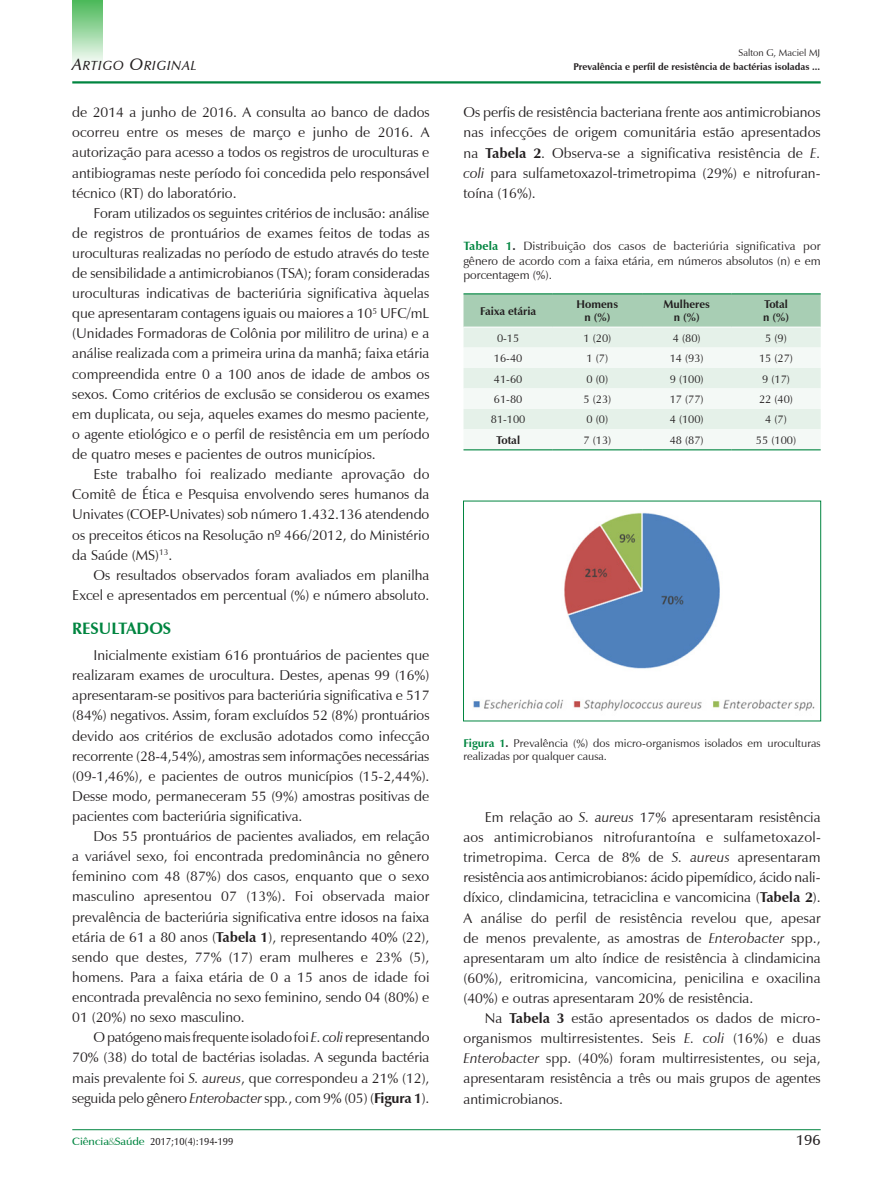
<style>
.page{position:relative;width:893px;height:1191px;background:#fff}
.page>*{position:absolute;margin:0;border:0;box-sizing:border-box;transform-origin:0 0}
.t1{font:700 16.5px "Zapf Humanist 601 BT";color:#008540}
.t2{font:600 15px "Zapf Humanist 601 BT";color:#231f20}
.t3{font:14.25px/20.1px "Zapf Humanist 601 BT";color:#231f20;text-align:justify}
.t4{font:13.2px "Zapf Humanist 601 BT Demi Italic SC800";letter-spacing:.065em;color:#231f20}
.t5{font:12px/14.2px "Zapf Humanist 601 BT";color:#231f20;text-align:justify}
.t6{font:11.25px/12.8px "Zapf Humanist 601 BT";color:#231f20}
.t7{font:700 11.25px/12.8px "Zapf Humanist 601 BT";color:#231f20;text-align:center}
.t8{font:600 10.5px "Zapf Humanist 601 BT";color:#231f20;scale:.9 1}
.t9{font:700 9.75px "Zapf Humanist 601 BT";color:#231f20}
.t10{font:9.75px "Zapf Humanist 601 BT";color:#231f20}
.s1{font-size:16.5px}
.s2{font-weight:700}
.s3{font-style:italic}
.s4{font-weight:700;color:#008540}
.s5{color:#008540}
.s6{color:#71b48c}
</style>
<div class="page">
<hr style="left:72px;top:1129px;width:749px;height:1px;background:#008540">
<hr style="left:72px;top:81px;width:749px;height:2px;background:#008540">
<div style="left:71px;top:9px;width:33px;height:64px;background:#49b857;opacity:.75"></div>
<div style="left:71px;top:0;width:33px;height:35px;background:#49b857;opacity:.75"></div>
<svg style="left:463px;top:294px;width:358px;height:155px"></svg>
<hr style="left:463px;top:293px;width:90px;height:1px;background:#008540">
<hr style="left:553px;top:293px;width:89px;height:1px;background:#008540">
<hr style="left:642px;top:293px;width:89px;height:1px;background:#008540">
<hr style="left:731px;top:293px;width:90px;height:1px;background:#008540">
<hr style="left:463px;top:449px;width:90px;height:1px;background:#008540">
<hr style="left:553px;top:449px;width:89px;height:1px;background:#008540">
<hr style="left:642px;top:449px;width:89px;height:1px;background:#008540">
<hr style="left:731px;top:449px;width:90px;height:1px;background:#008540">
<hr style="left:463px;top:327px;width:90px;height:1px;background:#fff">
<hr style="left:553px;top:327px;width:89px;height:1px;background:#fff">
<hr style="left:642px;top:327px;width:89px;height:1px;background:#fff">
<hr style="left:731px;top:327px;width:90px;height:1px;background:#fff">
<img style="left:473px;top:512px;width:342px;height:199px">
<div style="left:463px;top:500px;width:358px;height:221px;border:1px solid #008540"></div>
<p class="t4" style="left:72px;top:57px;width:126px"><span class="s1">A</span>RTIGO <span class="s1">O</span>RIGINAL</p>
<p class="t3" style="left:72px;top:102px;width:359px">de 2014 a junho de 2016. A consulta ao banco de dados ocorreu entre os meses de março e junho de 2016. A autorização para acesso a todos os registros de uroculturas e antibiogramas neste período foi concedida pelo responsável técnico (RT) do laboratório.</p>
<p class="t3" style="left:72px;top:203px;width:359px;text-indent:21px">Foram utilizados os seguintes critérios de inclusão: análise de registros de prontuários de exames feitos de todas as uroculturas realizadas no período de estudo através do teste de sensibilidade a antimicrobianos (TSA); foram consideradas uroculturas indicativas de bacteriúria significativa àquelas que apresentaram contagens iguais ou maiores a 10<sup>5</sup> UFC/mL (Unidades Formadoras de Colônia por mililitro de urina) e a análise realizada com a primeira urina da manhã; faixa etária compreendida entre 0 a 100 anos de idade de ambos os sexos. Como critérios de exclusão se considerou os exames em duplicata, ou seja, aqueles exames do mesmo paciente, o agente etiológico e o perfil de resistência em um período de quatro meses e pacientes de outros municípios.</p>
<p class="t3" style="left:72px;top:464px;width:359px;text-indent:21px">Este trabalho foi realizado mediante aprovação do Comitê de Ética e Pesquisa envolvendo seres humanos da Univates (COEP-Univates) sob número 1.432.136 atendendo os preceitos éticos na Resolução nº 466/2012, do Ministério da Saúde (MS)<sup>13</sup>.</p>
<p class="t3" style="left:72px;top:564px;width:359px;text-align:right">Os resultados observados foram avaliados em planilha<br>Excel e apresentados em percentual (%) e número absoluto.</p>
<p class="t1" style="left:72px;top:618px;width:101px">RESULTADOS</p>
<p class="t3" style="left:72px;top:645px;width:359px;text-indent:21px">Inicialmente existiam 616 prontuários de pacientes que realizaram exames de urocultura. Destes, apenas 99 (16%) apresentaram-se positivos para bacteriúria significativa e 517 (84%) negativos. Assim, foram excluídos 52 (8%) prontuários devido aos critérios de exclusão adotados como infecção recorrente (28-4,54%), amostras sem informações necessárias (09-1,46%), e pacientes de outros municípios (15-2,44%).<br>Desse modo, permaneceram 55 (9%) amostras positivas de pacientes com bacteriúria significativa.</p>
<p class="t3" style="left:72px;top:826px;width:359px;text-indent:21px">Dos 55 prontuários de pacientes avaliados, em relação a variável sexo, foi encontrada predominância no gênero feminino com 48 (87%) dos casos, enquanto que o sexo masculino apresentou 07 (13%). Foi observada maior prevalência de bacteriúria significativa entre idosos na faixa etária de 61 a 80 anos (<span class="s2">Tabela 1</span>), representando 40% (22), sendo que destes, 77% (17) eram mulheres e 23% (5), homens. Para a faixa etária de 0 a 15 anos de idade foi encontrada prevalência no sexo feminino, sendo 04 (80%) e 01 (20%) no sexo masculino.</p>
<p class="t3" style="left:72px;top:1027px;width:359px;text-indent:21px">O patógeno mais frequente isolado foi <span class="s3">E. coli</span> representando 70% (38) do total de bactérias isoladas. A segunda bactéria mais prevalente foi <span class="s3">S. aureus</span>, que correspondeu a 21% (12), seguida pelo gênero <span class="s3">Enterobacter</span> spp<span class="s3">.</span>, com 9% (05) (<span class="s2">Figura 1</span>).</p>
<p class="t10" style="left:739px;top:47px;width:83px">Salton G, Maciel MJ</p>
<p class="t9" style="left:573px;top:60px;width:248px">Prevalência e perfil de resistência de bactérias isoladas ...</p>
<p class="t3" style="left:463px;top:102px;width:359px">Os perfis de resistência bacteriana frente aos antimicrobianos nas infecções de origem comunitária estão apresentados na <span class="s2">Tabela 2</span>. Observa-se a significativa resistência de <span class="s3">E. coli</span> para sulfametoxazol-trimetropima (29%) e nitrofuran&shy;toína (16%).</p>
<p class="t5" style="left:463px;top:239px;width:359px"><span class="s4">Tabela 1</span><span class="s2">.</span> Distribuição dos casos de bacteriúria significativa por gênero de acordo com a faixa etária, em números absolutos (n) e em porcentagem (%).</p>
<p class="t7" style="left:480px;top:304px;width:58px">Faixa etária</p>
<p class="t7" style="left:577px;top:298px;width:43px">Homens n (%)</p>
<p class="t7" style="left:663px;top:298px;width:48px">Mulheres n (%)</p>
<p class="t7" style="left:763px;top:298px;width:28px;text-align:left">Total n (%)</p>
<p class="t6" style="left:497px;top:331px;width:24px">0-15</p>
<p class="t6" style="left:584px;top:331px;width:29px">1 (20)</p>
<p class="t6" style="left:673px;top:331px;width:29px">4 (80)</p>
<p class="t6" style="left:765px;top:331px;width:23px">5 (9)</p>
<p class="t6" style="left:494px;top:352px;width:30px">16-40</p>
<p class="t6" style="left:587px;top:352px;width:23px">1 (7)</p>
<p class="t6" style="left:670px;top:352px;width:35px">14 (93)</p>
<p class="t6" style="left:759px;top:352px;width:35px">15 (27)</p>
<p class="t6" style="left:494px;top:372px;width:30px">41-60</p>
<p class="t6" style="left:587px;top:372px;width:23px">0 (0)</p>
<p class="t6" style="left:670px;top:372px;width:35px">9 (100)</p>
<p class="t6" style="left:762px;top:372px;width:29px">9 (17)</p>
<p class="t6" style="left:494px;top:393px;width:30px">61-80</p>
<p class="t6" style="left:583px;top:393px;width:29px">5 (23)</p>
<p class="t6" style="left:670px;top:393px;width:35px">17 (77)</p>
<p class="t6" style="left:759px;top:393px;width:35px">22 (40)</p>
<p class="t6" style="left:491px;top:413px;width:36px">81-100</p>
<p class="t6" style="left:587px;top:413px;width:23px">0 (0)</p>
<p class="t6" style="left:670px;top:413px;width:35px">4 (100)</p>
<p class="t6" style="left:765px;top:413px;width:23px">4 (7)</p>
<p class="t7" style="left:496px;top:433px;width:25px">Total</p>
<p class="t6" style="left:583px;top:433px;width:29px">7 (13)</p>
<p class="t6" style="left:670px;top:433px;width:35px">48 (87)</p>
<p class="t6" style="left:756px;top:433px;width:42px">55 (100)</p>
<p class="t6" style="left:463px;top:736px;width:359px"><span class="s4">Figura 1</span><span class="s2">.</span> Prevalência (%) dos micro-organismos isolados em uroculturas realizadas por qualquer causa.</p>
<p class="t3" style="left:463px;top:807px;width:359px;text-indent:21px">Em relação ao <span class="s3">S. aureus</span> 17% apresentaram resistência aos antimicrobianos nitrofurantoína e sulfametoxazol&shy;trimetropima. Cerca de 8% de <span class="s3">S. aureus</span> apresentaram resistência aos antimicrobianos: ácido pipemídico, ácido nali&shy;díxico, clindamicina, tetraciclina e vancomicina (<span class="s2">Tabela 2</span>).<br>A análise do perfil de resistência revelou que, apesar de menos prevalente, as amostras de <span class="s3">Enterobacter</span> spp., apresentaram um alto índice de resistência à clindamicina (60%), eritromicina, vancomicina, penicilina e oxacilina (40%) e outras apresentaram 20% de resistência.</p>
<p class="t3" style="left:463px;top:1008px;width:359px;text-indent:21px">Na <span class="s2">Tabela 3</span> estão apresentados os dados de micro&shy;organismos multirresistentes. Seis <span class="s3">E. coli</span> (16%) e duas <span class="s3">Enterobacter</span> spp. (40%) foram multirresistentes, ou seja, apresentaram resistência a três ou mais grupos de agentes antimicrobianos.</p>
<p class="t8" style="left:72px;top:1134px;width:180px"><span class="s5">Ciência</span><span class="s6">&amp;</span><span class="s5">Saúde</span> 2017;10(4):194-199</p>
<p class="t2" style="left:796px;top:1130px;width:26px">196</p>
</div>
